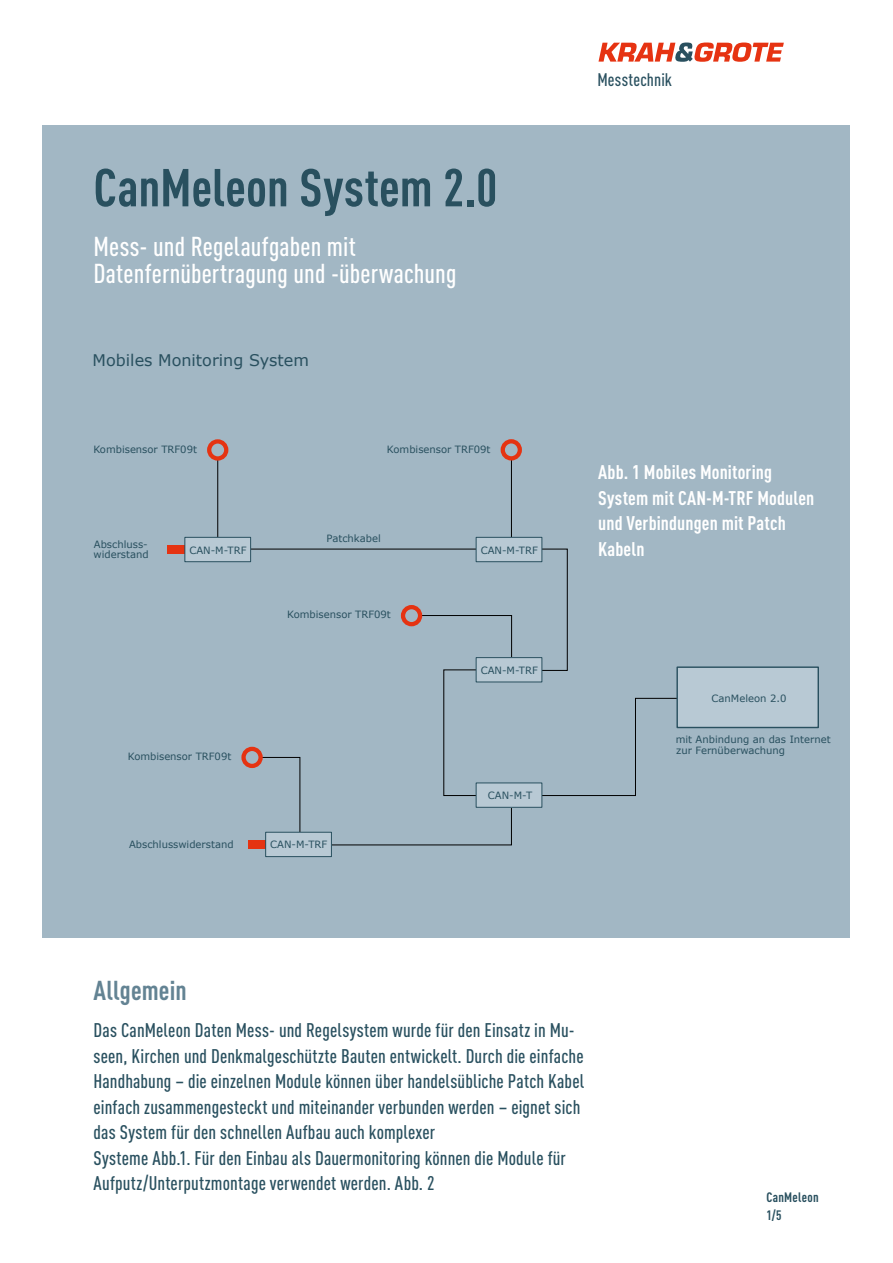
<style>
.page{position:relative;width:893px;height:1263px;background:#fff}
.page>*{position:absolute;margin:0;border:0;box-sizing:border-box;transform-origin:0 0}
.t1{font:700 52.5px "DIN Cond";letter-spacing:.005em;color:#29505f}
.t2{font:500 27px/27px "DIN Cond";letter-spacing:.005em;color:#fff}
.t3{font:700 27px "DIN Cond";letter-spacing:.005em;color:#638393}
.t4{font:500 19.5px/25.5px "DIN Cond";letter-spacing:.005em;color:#29505f}
.t5{font:700 19.5px/25.5px "DIN Cond";letter-spacing:.005em;color:#fff}
.t6{font:500 18px "DIN Cond";letter-spacing:.01em;color:#29505f}
.t7{font:16.05px "Verdana";color:#29505f}
.t8{font:700 13.5px/18px "DIN Cond";letter-spacing:.02em;color:#29505f}
.t9{font:10.05px/11.4px "Verdana";color:#29505f}
</style>
<div class="page">
<div style="left:43px;top:125px;width:807px;height:813px;background:#a2b7c4"></div>
<svg style="left:542px;top:697px;width:146px;height:99px"></svg>
<hr style="left:511px;top:458px;width:1px;height:85px;background:#000">
<svg style="left:260px;top:756px;width:41px;height:76px"></svg>
<svg style="left:314px;top:615px;width:198px;height:231px"></svg>
<svg style="left:529px;top:548px;width:39px;height:123px"></svg>
<hr style="left:244px;top:549px;width:248px;height:1px;background:#000">
<hr style="left:217px;top:458px;width:1px;height:85px;background:#000">
<div style="left:207px;top:439px;width:21px;height:22px;border:4px solid #e53312;border-radius:50%"></div>
<div style="left:168px;top:545px;width:17px;height:8px;background:#e53312"></div>
<div style="left:185px;top:537px;width:66px;height:25px;background:#b8c9d4"></div>
<div style="left:184px;top:537px;width:67px;height:25px;border:1px solid #29505f"></div>
<div style="left:677px;top:667px;width:141px;height:60px;background:#b8c9d4"></div>
<div style="left:676px;top:666px;width:143px;height:62px;border:1px solid #29505f"></div>
<div style="left:476px;top:537px;width:66px;height:25px;background:#b8c9d4"></div>
<div style="left:476px;top:537px;width:66px;height:25px;border:1px solid #29505f"></div>
<div style="left:476px;top:658px;width:66px;height:24px;background:#b8c9d4"></div>
<div style="left:476px;top:657px;width:66px;height:25px;border:1px solid #29505f"></div>
<div style="left:476px;top:783px;width:66px;height:24px;background:#b8c9d4"></div>
<div style="left:476px;top:782px;width:66px;height:26px;border:1px solid #29505f"></div>
<div style="left:249px;top:840px;width:17px;height:8px;background:#e53312"></div>
<div style="left:266px;top:832px;width:65px;height:25px;background:#b8c9d4"></div>
<div style="left:265px;top:832px;width:67px;height:25px;border:1px solid #29505f"></div>
<div style="left:501px;top:439px;width:21px;height:21px;border:4px solid #e53312;border-radius:50%"></div>
<div style="left:401px;top:605px;width:21px;height:21px;border:4px solid #e53312;border-radius:50%"></div>
<div style="left:241px;top:747px;width:22px;height:21px;border:4px solid #e53312;border-radius:50%"></div>
<svg style="left:598px;top:43px;width:186px;height:19px"></svg>
<h1 class="t1" style="left:94px;top:156px;width:405px">CanMeleon System 2.0</h1>
<h2 class="t2" style="left:94px;top:232px;width:365px">Mess- und Regelaufgaben mit<br>Datenfernübertragung und -überwachung</h2>
<p class="t7" style="left:93px;top:349px;width:218px">Mobiles Monitoring System</p>
<p class="t9" style="left:93px;top:443px;width:105px">Kombisensor TRF09t</p>
<p class="t9" style="left:387px;top:443px;width:105px">Kombisensor TRF09t</p>
<p class="t9" style="left:94px;top:538px;width:57px;line-height:10.5px">Abschluss&shy;widerstand</p>
<p class="t9" style="left:189px;top:544px;width:59px">CAN-M-TRF</p>
<p class="t9" style="left:327px;top:533px;width:56px">Patchkabel</p>
<p class="t9" style="left:481px;top:544px;width:59px">CAN-M-TRF</p>
<p class="t9" style="left:287px;top:609px;width:105px">Kombisensor TRF09t</p>
<p class="t9" style="left:128px;top:751px;width:105px">Kombisensor TRF09t</p>
<p class="t9" style="left:129px;top:838px;width:106px">Abschlusswiderstand</p>
<p class="t9" style="left:270px;top:839px;width:59px">CAN-M-TRF</p>
<p class="t9" style="left:481px;top:664px;width:59px">CAN-M-TRF</p>
<p class="t9" style="left:488px;top:790px;width:46px">CAN-M-T</p>
<p class="t6" style="left:597px;top:69px;width:76px">Messtechnik</p>
<p class="t5" style="left:598px;top:459px;width:218px">Abb. 1 Mobiles Monitoring<br>System mit CAN-M-TRF Modulen und Verbindungen mit Patch<br>Kabeln</p>
<p class="t9" style="left:712px;top:692px;width:76px">CanMeleon 2.0</p>
<p class="t9" style="left:676px;top:733px;width:157px">mit Anbindung an das Internet zur Fernüberwachung</p>
<h2 class="t3" style="left:94px;top:973px;width:95px">Allgemein</h2>
<p class="t4" style="left:94px;top:1017px;width:492px">Das CanMeleon Daten Mess- und Regelsystem wurde für den Einsatz in Mu&shy;seen, Kirchen und Denkmalgeschützte Bauten entwickelt. Durch die einfache Handhabung – die einzelnen Module können über handelsübliche Patch Kabel einfach zusammengesteckt und miteinander verbunden werden – eignet sich das System für den schnellen Aufbau auch komplexer<br>Systeme Abb.1. Für den Einbau als Dauermonitoring können die Module für Aufputz/Unterputzmontage verwendet werden. Abb. 2</p>
<p class="t8" style="left:766px;top:1187px;width:54px">CanMeleon<br>1/5</p>
</div>
